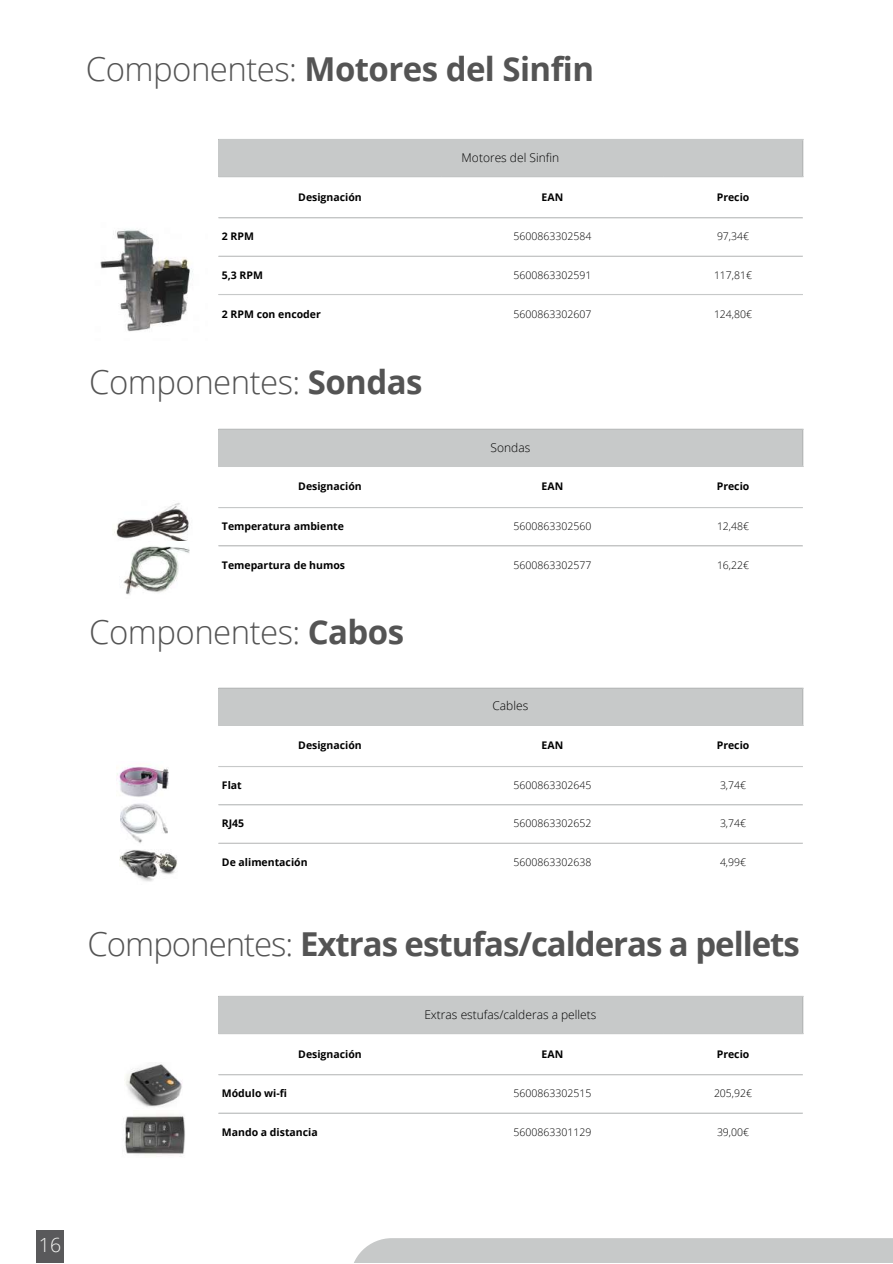
<style>
.page{position:relative;width:893px;height:1264px;background:#fff}
.page>*{position:absolute;margin:0;border:0;box-sizing:border-box;transform-origin:0 0}
.t1{font:700 33px "Open Sans";letter-spacing:-.03em;color:#545454}
.t2{font:300 33px "Open Sans";letter-spacing:-.015em;color:#545454}
.t3{font:300 19.5px "Open Sans";color:#f7f8f6}
.t4{font:300 12px "Open Sans";color:#000}
.t5{font:300 10.5px "Open Sans";color:#000}
.t6{font:700 10.5px "Open Sans";color:#000}
.s1{font-weight:300}
.s2{font-weight:700}
</style>
<div class="page">
<img style="left:100px;top:229px;width:93px;height:103px">
<img style="left:114px;top:503px;width:75px;height:38px">
<img style="left:123px;top:546px;width:67px;height:49px">
<img style="left:119px;top:850px;width:58px;height:32px">
<img style="left:117px;top:765px;width:52px;height:32px">
<img style="left:120px;top:803px;width:48px;height:40px">
<img style="left:126px;top:1064px;width:56px;height:43px">
<img style="left:123px;top:1114px;width:62px;height:41px">
<div style="left:218px;top:139px;width:585px;height:38px;background:#c7c9c9"></div>
<svg style="left:218px;top:177px;width:585px;height:118px"></svg>
<hr style="left:218px;top:217px;width:584px;height:1px;background:#c7c9c9">
<hr style="left:218px;top:256px;width:584px;height:1px;background:#c7c9c9">
<hr style="left:218px;top:294px;width:584px;height:1px;background:#c7c9c9">
<div style="left:218px;top:429px;width:585px;height:37px;background:#c7c9c9"></div>
<svg style="left:218px;top:507px;width:585px;height:40px"></svg>
<hr style="left:218px;top:428px;width:585px;height:2px;background:#c7c9c9">
<hr style="left:218px;top:466px;width:585px;height:1px;background:#c7c9c9">
<hr style="left:218px;top:507px;width:584px;height:1px;background:#c7c9c9">
<hr style="left:218px;top:545px;width:584px;height:1px;background:#c7c9c9">
<div style="left:218px;top:688px;width:585px;height:37px;background:#c7c9c9"></div>
<svg style="left:218px;top:766px;width:585px;height:78px"></svg>
<hr style="left:218px;top:687px;width:585px;height:1px;background:#c7c9c9">
<hr style="left:218px;top:724px;width:585px;height:2px;background:#c7c9c9">
<hr style="left:218px;top:766px;width:584px;height:1px;background:#c7c9c9">
<hr style="left:218px;top:804px;width:584px;height:1px;background:#c7c9c9">
<hr style="left:218px;top:842px;width:584px;height:1px;background:#c7c9c9">
<div style="left:218px;top:996px;width:585px;height:37px;background:#c7c9c9"></div>
<svg style="left:218px;top:1034px;width:585px;height:80px"></svg>
<hr style="left:218px;top:995px;width:585px;height:1px;background:#c7c9c9">
<hr style="left:218px;top:1033px;width:585px;height:1px;background:#c7c9c9">
<hr style="left:218px;top:1074px;width:584px;height:1px;background:#c7c9c9">
<hr style="left:218px;top:1112px;width:584px;height:1px;background:#c7c9c9">
<div style="left:350px;top:1238px;width:542px;height:24px;background:#c7c9c9"></div>
<div style="left:37px;top:1229px;width:26px;height:33px;background:#59595b"></div>
<h1 class="t1" style="left:86px;top:46px;width:509px"><span class="s1">Componentes:</span> Motores del Sinfin</h1>
<p class="t4" style="left:461px;top:149px;width:99px">Motores del Sinfin</p>
<p class="t6" style="left:298px;top:189px;width:65px">Designación</p>
<p class="t6" style="left:541px;top:189px;width:23px">EAN</p>
<p class="t6" style="left:716px;top:189px;width:34px">Precio</p>
<p class="t6" style="left:222px;top:229px;width:34px">2 RPM</p>
<p class="t5" style="left:513px;top:229px;width:79px">5600863302584</p>
<p class="t5" style="left:717px;top:229px;width:34px">97,34€</p>
<p class="t6" style="left:222px;top:267px;width:43px">5,3 RPM</p>
<p class="t5" style="left:513px;top:267px;width:79px">5600863302591</p>
<p class="t5" style="left:714px;top:267px;width:40px">117,81€</p>
<p class="t6" style="left:222px;top:306px;width:100px">2 RPM con encoder</p>
<p class="t5" style="left:513px;top:306px;width:79px">5600863302607</p>
<p class="t5" style="left:714px;top:306px;width:40px">124,80€</p>
<h1 class="t2" style="left:89px;top:358px;width:335px">Componentes: <span class="s2">Sondas</span></h1>
<p class="t4" style="left:490px;top:438px;width:41px">Sondas</p>
<p class="t6" style="left:298px;top:479px;width:65px">Designación</p>
<p class="t6" style="left:541px;top:479px;width:23px">EAN</p>
<p class="t6" style="left:716px;top:479px;width:34px">Precio</p>
<p class="t6" style="left:222px;top:518px;width:124px">Temperatura ambiente</p>
<p class="t5" style="left:513px;top:518px;width:79px">5600863302560</p>
<p class="t5" style="left:717px;top:518px;width:34px">12,48€</p>
<p class="t6" style="left:222px;top:558px;width:125px">Temepartura de humos</p>
<p class="t5" style="left:513px;top:558px;width:79px">5600863302577</p>
<p class="t5" style="left:717px;top:558px;width:34px">16,22€</p>
<h1 class="t2" style="left:89px;top:609px;width:316px">Componentes: <span class="s2">Cabos</span></h1>
<p class="t4" style="left:492px;top:697px;width:37px">Cables</p>
<p class="t6" style="left:298px;top:738px;width:65px">Designación</p>
<p class="t6" style="left:541px;top:738px;width:23px">EAN</p>
<p class="t6" style="left:716px;top:738px;width:34px">Precio</p>
<p class="t6" style="left:222px;top:777px;width:21px">Flat</p>
<p class="t5" style="left:513px;top:777px;width:79px">5600863302645</p>
<p class="t5" style="left:720px;top:777px;width:28px">3,74€</p>
<p class="t6" style="left:222px;top:816px;width:24px">RJ45</p>
<p class="t5" style="left:513px;top:816px;width:79px">5600863302652</p>
<p class="t5" style="left:720px;top:816px;width:28px">3,74€</p>
<p class="t6" style="left:222px;top:855px;width:87px">De alimentación</p>
<p class="t5" style="left:513px;top:855px;width:79px">5600863302638</p>
<p class="t5" style="left:720px;top:855px;width:28px">4,99€</p>
<h1 class="t1" style="left:87px;top:921px;width:714px"><span class="s1">Componentes:</span> Extras estufas/calderas a pellets</h1>
<p class="t4" style="left:424px;top:1005px;width:174px">Extras estufas/calderas a pellets</p>
<p class="t6" style="left:298px;top:1046px;width:65px">Designación</p>
<p class="t6" style="left:541px;top:1046px;width:23px">EAN</p>
<p class="t6" style="left:716px;top:1046px;width:34px">Precio</p>
<p class="t6" style="left:222px;top:1085px;width:67px">Módulo wi-fi</p>
<p class="t5" style="left:513px;top:1085px;width:79px">5600863302515</p>
<p class="t5" style="left:714px;top:1085px;width:40px">205,92€</p>
<p class="t6" style="left:222px;top:1125px;width:97px">Mando a distancia</p>
<p class="t5" style="left:513px;top:1125px;width:79px">5600863301129</p>
<p class="t5" style="left:717px;top:1125px;width:34px">39,00€</p>
<h2 class="t3" style="left:39px;top:1231px;width:24px">16</h2>
</div>
